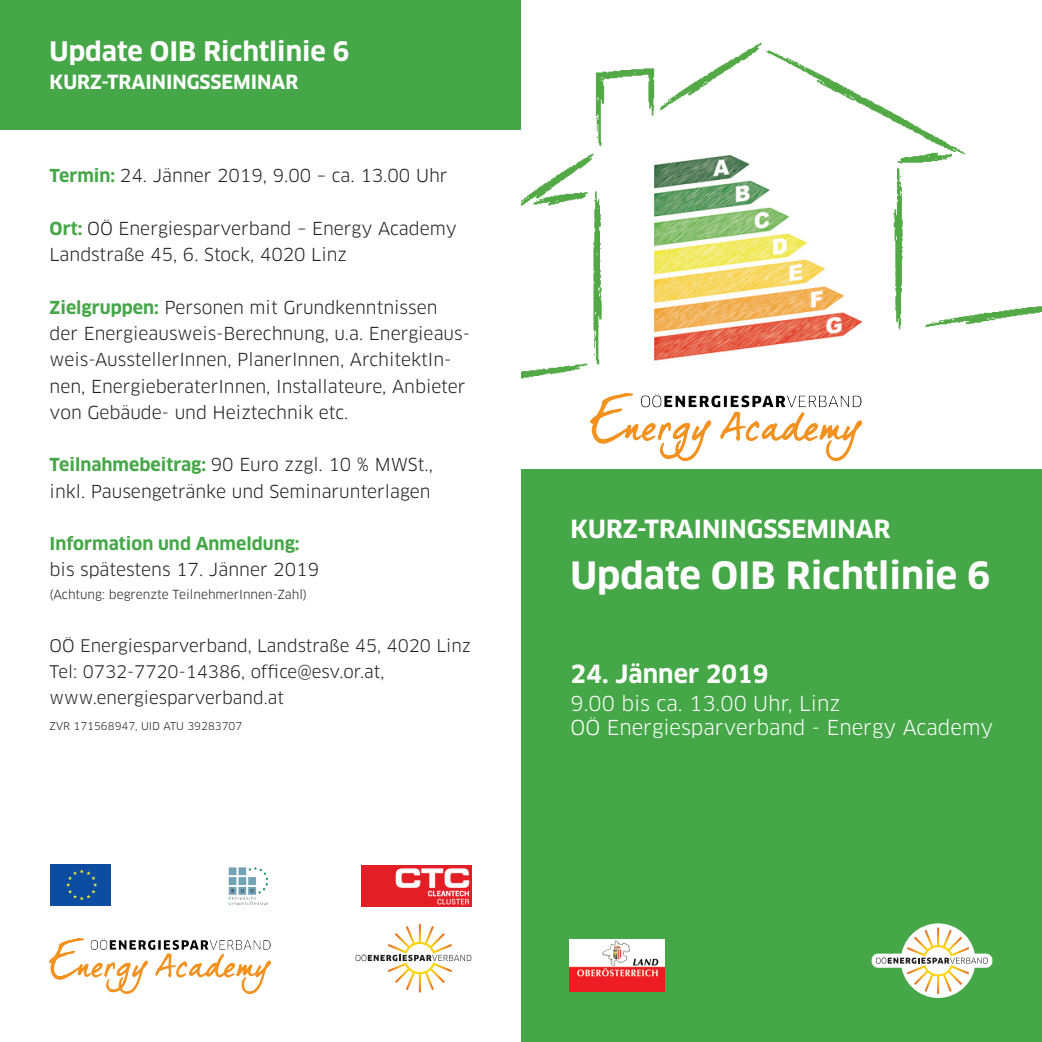
<style>
.page{position:relative;width:1042px;height:1042px;background:#fff}
.page>*{position:absolute;margin:0;border:0;box-sizing:border-box;transform-origin:0 0}
.t1{font:700 36.75px "Clan Pro";color:#fff}
.t2{font:700 26.25px "Clan Pro";color:#fff}
.t3{font:700 24.5px "Clan Pro";color:#fff}
.t4{font:20.12px/24.5px "Clan Pro";color:#fff}
.t5{font:700 19.07px "Clan Pro";color:#fff}
.t6{font:17.5px/26.2px "Clan Pro";color:#231f20}
.t7{font:700 17.5px "Clan Pro";color:#45a748}
.t8{font:16.97px/26.2px "Clan Pro";color:#231f20}
.t9{font:12.25px "Clan Pro";color:#231f20}
.t10{font:10.5px "Clan Pro";color:#231f20}
.s1{font-weight:700;color:#45a748}
</style>
<div class="page">
<img style="left:521px;top:42px;width:521px;height:337px">
<div style="left:570px;top:375px;width:317px;height:94px;background:#fff"></div>
<img style="left:590px;top:394px;width:271px;height:67px">
<div style="left:521px;top:469px;width:521px;height:573px;background:#45a748"></div>
<img style="left:569px;top:939px;width:95px;height:52px">
<div style="left:901px;top:923px;width:74px;height:75px;background:#fff;border-radius:50%"></div>
<svg style="left:871px;top:953px;width:121px;height:15px"></svg>
<svg style="left:876px;top:927px;width:112px;height:67px"></svg>
<div style="left:0;top:0;width:521px;height:129px;background:#45a748"></div>
<img style="left:228px;top:867px;width:41px;height:38px">
<img style="left:50px;top:939px;width:220px;height:54px">
<svg style="left:355px;top:924px;width:116px;height:68px"></svg>
<div style="left:50px;top:864px;width:61px;height:43px;background:#0d4da1"></div>
<svg style="left:66px;top:869px;width:31px;height:31px"></svg>
<img style="left:362px;top:866px;width:109px;height:40px">
<h2 class="t2" style="left:50px;top:36px;width:302px">Update OIB Richtlinie 6</h2>
<p class="t5" style="left:50px;top:70px;width:250px">KURZ-TRAININGSSEMINAR</p>
<p class="t6" style="left:50px;top:163px;width:399px"><span class="s1">Termin:</span> 24. Jänner 2019, 9.00 – ca. 13.00 Uhr</p>
<p class="t6" style="left:50px;top:215px;width:409px"><span class="s1">Ort:</span> OÖ Energiesparverband – Energy Academy<br>Landstraße 45, 6. Stock, 4020 Linz</p>
<p class="t6" style="left:50px;top:294px;width:422px"><span class="s1">Zielgruppen:</span> Personen mit Grundkenntnissen der Energieausweis-Berechnung, u.a. Energieaus&shy;weis-AusstellerInnen, PlanerInnen, ArchitektIn&shy;nen, EnergieberaterInnen, Installateure, Anbieter von Gebäude- und Heiztechnik etc.</p>
<p class="t6" style="left:50px;top:452px;width:385px"><span class="s1">Teilnahmebeitrag:</span> 90 Euro zzgl. 10 % MWSt., inkl. Pausengetränke und Seminarunterlagen</p>
<p class="t7" style="left:50px;top:533px;width:251px">Information und Anmeldung:</p>
<p class="t6" style="left:50px;top:557px;width:271px">bis spätestens 17. Jänner 2019</p>
<p class="t9" style="left:50px;top:587px;width:259px">(Achtung: begrenzte TeilnehmerInnen-Zahl)</p>
<p class="t8" style="left:50px;top:632px;width:423px">OÖ Energiesparverband, Landstraße 45, 4020 Linz<br>Tel: 0732-7720-14386, office@esv.or.at, www.energiesparverband.at</p>
<p class="t10" style="left:50px;top:720px;width:194px">ZVR 171568947, UID ATU 39283707</p>
<h3 class="t3" style="left:570px;top:515px;width:321px">KURZ-TRAININGSSEMINAR</h3>
<h1 class="t1" style="left:570px;top:554px;width:422px">Update OIB Richtlinie 6</h1>
<h3 class="t3" style="left:570px;top:659px;width:199px">24. Jänner 2019</h3>
<p class="t4" style="left:570px;top:691px;width:424px">9.00 bis ca. 13.00 Uhr, Linz<br>OÖ Energiesparverband - Energy Academy</p>
</div>
